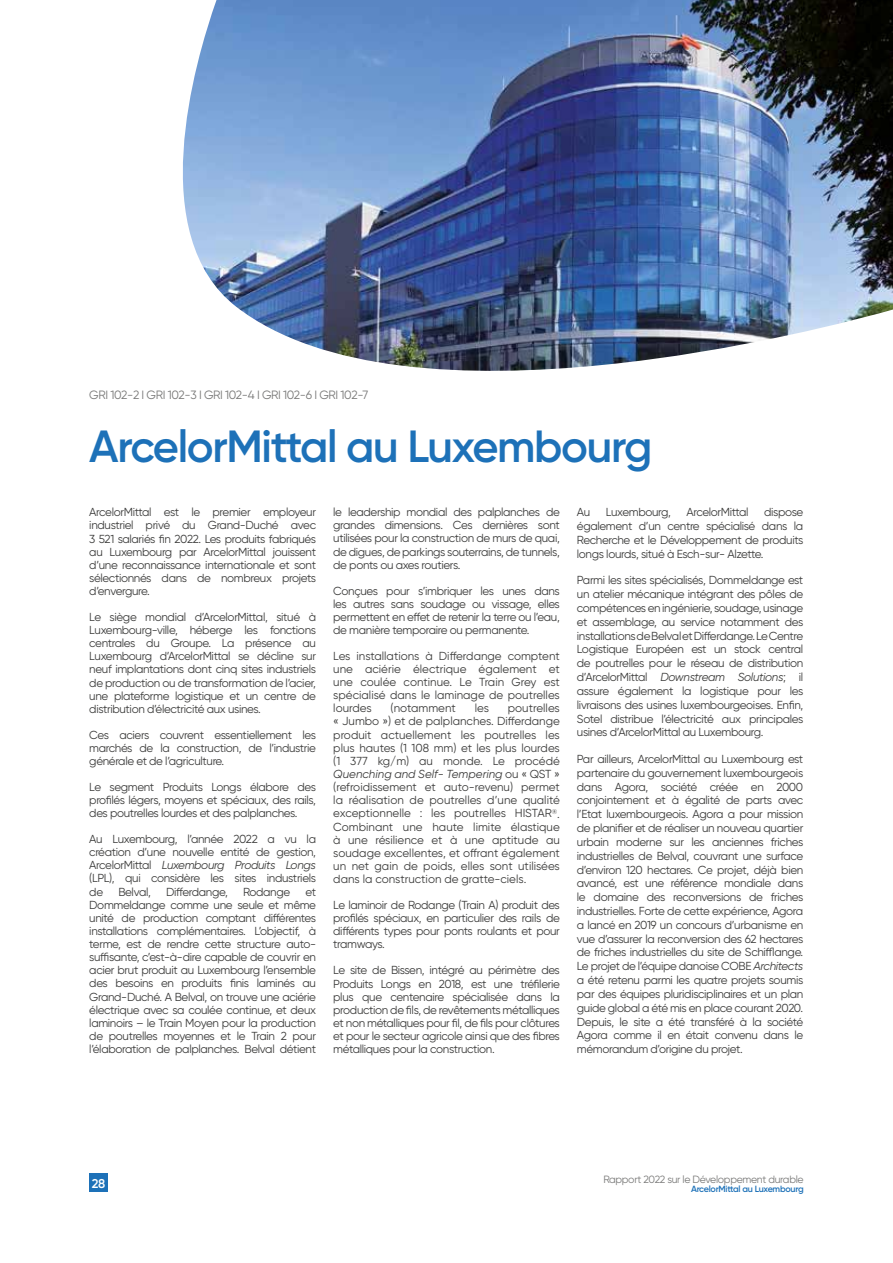
<style>
.page{position:relative;width:893px;height:1263px;background:#fff}
.page>*{position:absolute;margin:0;border:0;box-sizing:border-box;transform-origin:0 0}
.t1{font:600 45px "Gilroy";letter-spacing:-.03em;color:#1d71b8}
.t2{font:600 12.75px "Gilroy";color:#fff}
.t3{font:12px "Gilroy";letter-spacing:-.03em;color:#787877}
.t4{font:11.7px/13px "Gilroy";letter-spacing:-.03em;color:#3c3c3b;text-align:justify}
.t5{font:11.7px "Gilroy";color:#3c3c3b}
.t6{font:10.5px "Gilroy";letter-spacing:-.03em;color:#787877}
.t7{font:600 9px "Gilroy";letter-spacing:-.03em;color:#1d71b8}
.s1{font-style:italic}
</style>
<div class="page">
<img style="left:183px;top:0;width:710px;height:371px">
<div style="left:89px;top:1174px;width:19px;height:18px;background:#1d71b8"></div>
<p class="t3" style="left:89px;top:387px;width:280px">GRI 102-2 I GRI 102-3 I GRI 102-4 I GRI 102-6 I GRI 102-7</p>
<h1 class="t1" style="left:89px;top:418px;width:565px">ArcelorMittal au Luxembourg</h1>
<p class="t4" style="left:89px;top:505px;width:228px">ArcelorMittal est le premier employeur industriel privé du Grand-Duché avec 3 521 salariés fin 2022. Les produits fabriqués au Luxembourg par ArcelorMittal jouissent d’une reconnaissance internationale et sont sélectionnés dans de nombreux projets d’envergure.</p>
<p class="t4" style="left:89px;top:610px;width:228px">Le siège mondial d’ArcelorMittal, situé à Luxembourg-ville, héberge les fonctions centrales du Groupe. La présence au Luxembourg d’ArcelorMittal se décline sur neuf implantations dont cinq sites industriels de production ou de transformation de l’acier, une plateforme logistique et un centre de distribution d’électricité aux usines.</p>
<p class="t4" style="left:89px;top:728px;width:228px">Ces aciers couvrent essentiellement les marchés de la construction, de l’industrie générale et de l’agriculture.</p>
<p class="t4" style="left:89px;top:780px;width:228px">Le segment Produits Longs élabore des profilés légers, moyens et spéciaux, des rails, des poutrelles lourdes et des palplanches.</p>
<p class="t4" style="left:89px;top:832px;width:228px">Au Luxembourg, l’année 2022 a vu la création d’une nouvelle entité de gestion, ArcelorMittal <span class="s1">Luxembourg Produits Longs </span>(LPL), qui considère les sites industriels de</p>
<p class="t4" style="left:118px;top:885px;width:34px">Belval,</p>
<p class="t4" style="left:166px;top:885px;width:63px">Differdange,</p>
<p class="t4" style="left:243px;top:885px;width:49px">Rodange</p>
<p class="t4" style="left:89px;top:885px;width:228px;text-indent:216px">et Dommeldange comme une seule et même unité de production comptant différentes installations complémentaires. L’objectif, à terme, est de rendre cette structure auto&shy;suffisante, c’est-à-dire capable de couvrir en acier brut produit au Luxembourg l’ensemble des besoins en produits finis laminés au Grand-Duché. A Belval, on trouve une aciérie électrique avec sa coulée continue, et deux laminoirs – le Train Moyen pour la production de poutrelles moyennes et le Train 2 pour l’élaboration de palplanches. Belval détient</p>
<p class="t4" style="left:333px;top:505px;width:228px">le leadership mondial des palplanches de grandes dimensions. Ces dernières sont utilisées pour la construction de murs de quai, de digues, de parkings souterrains, de tunnels, de ponts ou axes routiers.</p>
<p class="t4" style="left:333px;top:584px;width:228px">Conçues pour s’imbriquer les unes dans les autres sans soudage ou vissage, elles permettent en effet de retenir la terre ou l’eau, de manière temporaire ou permanente.</p>
<p class="t4" style="left:333px;top:649px;width:228px">Les installations à Differdange comptent une aciérie électrique également et une coulée continue. Le Train Grey est spécialisé dans le laminage de poutrelles lourdes</p>
<p class="t5" style="left:391px;top:701px;width:67px">(notamment</p>
<p class="t4" style="left:475px;top:701px;width:16px">les</p>
<p class="t4" style="left:333px;top:701px;width:228px;text-indent:175px">poutrelles « Jumbo ») et de palplanches. Differdange produit actuellement les poutrelles les plus hautes (1 108 mm) et les plus lourdes (1 377 kg/m) au monde. Le procédé <span class="s1">Quenching and Self- Tempering</span> ou « QST » (refroidissement et auto-revenu) permet la réalisation de poutrelles d’une qualité exceptionnelle : les poutrelles HISTAR<sup>®</sup>.<br>Combinant une haute limite élastique à une résilience et à une aptitude au soudage excellentes, et offrant également un net gain de poids, elles sont utilisées dans la construction de gratte-ciels.</p>
<p class="t4" style="left:333px;top:898px;width:228px">Le laminoir de Rodange (Train A) produit des profilés spéciaux, en particulier des rails de différents types pour ponts roulants et pour tramways.</p>
<p class="t4" style="left:333px;top:964px;width:228px">Le site de Bissen, intégré au périmètre des Produits Longs en 2018, est une tréfilerie plus que centenaire spécialisée dans la production de fils, de revêtements métalliques et non métalliques pour fil, de fils pour clôtures et pour le secteur agricole ainsi que des fibres métalliques pour la construction.</p>
<p class="t4" style="left:577px;top:505px;width:15px">Au</p>
<p class="t4" style="left:606px;top:505px;width:67px">Luxembourg,</p>
<p class="t4" style="left:686px;top:505px;width:64px">ArcelorMittal</p>
<p class="t4" style="left:577px;top:505px;width:228px;line-height:13.8px;text-indent:187px">dispose également d’un centre spécialisé dans la Recherche et le Développement de produits longs lourds, situé à Esch-sur- Alzette.</p>
<p class="t4" style="left:577px;top:573px;width:228px;line-height:13.8px">Parmi les sites spécialisés, Dommeldange est un atelier mécanique intégrant des pôles de compétences en ingénierie, soudage, usinage et assemblage, au service notamment des installations de Belval et Differdange. Le Centre Logistique Européen est un stock central de poutrelles pour le réseau de distribution d’ArcelorMittal <span class="s1">Downstream Solutions</span>; il assure également la logistique pour les livraisons des usines luxembourgeoises. Enfin, Sotel distribue l’électricité aux principales usines d’ArcelorMittal au Luxembourg.</p>
<p class="t4" style="left:577px;top:752px;width:228px;line-height:13.8px">Par ailleurs, ArcelorMittal au Luxembourg est partenaire du gouvernement luxembourgeois dans Agora, société créée en 2000 conjointement et à égalité de parts avec l’Etat luxembourgeois. Agora a pour mission de planifier et de réaliser un nouveau quartier urbain moderne sur les anciennes friches industrielles de Belval, couvrant une surface d’environ 120 hectares. Ce projet, déjà bien avancé, est une référence mondiale dans le domaine des reconversions de friches industrielles. Forte de cette expérience, Agora a lancé en 2019 un concours d’urbanisme en vue d’assurer la reconversion des 62 hectares de friches industrielles du site de Schifflange.<br>Le projet de l’équipe danoise COBE <span class="s1">Architects </span>a été retenu parmi les quatre projets soumis par des équipes pluridisciplinaires et un plan guide global a été mis en place courant 2020.<br>Depuis, le site a été transféré à la société Agora comme il en était convenu dans le mémorandum d’origine du projet.</p>
<p class="t2" style="left:92px;top:1176px;width:15px">28</p>
<p class="t6" style="left:603px;top:1173px;width:202px">Rapport 2022 sur le Développement durable</p>
<p class="t7" style="left:691px;top:1183px;width:114px">ArcelorMittal au Luxembourg</p>
</div>
